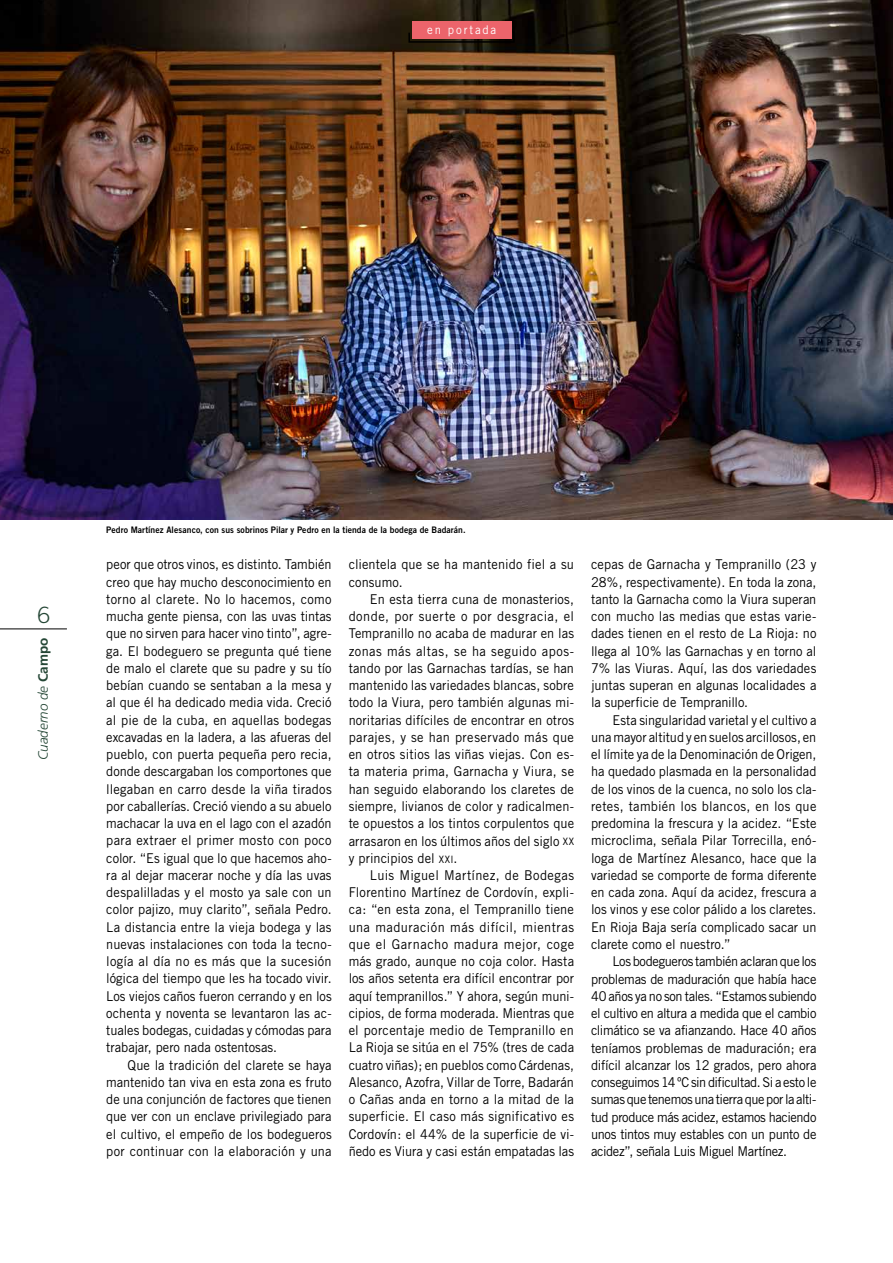
<style>
.page{position:relative;width:893px;height:1263px;background:#fff}
.page>*{position:absolute;margin:0;border:0;box-sizing:border-box;transform-origin:0 0}
.t1{font:300 22.5px "Trade Gothic";color:#254736}
.t2{font:13.5px/17.2px "Trade Gothic";color:#000;text-align:justify;scale:.95 1}
.t3{font:italic 300 13.5px "Frutiger";color:#254736}
.t4{font:12px "Trade Gothic";letter-spacing:.16em;color:#fff;scale:.95 1}
.t5{font:9px "Trade Gothic Bold Two";letter-spacing:.01em;color:#000;scale:.95 1}
.s1{font-weight:700;font-style:normal}
.s2{font-size:10.2px}
</style>
<div class="page">
<hr style="left:0;top:628px;width:67px;height:1px;background:#000">
<img style="left:0;top:0;width:893px;height:519px">
<svg style="left:408px;top:30px;width:107px;height:13px"></svg>
<div style="left:412px;top:21px;width:99px;height:18px;background:#ec646b"></div>
<p class="t4" style="left:427px;top:23px;width:74px">en portada</p>
<h1 class="t1" style="left:37px;top:601px;width:14px">6</h1>
<p class="t3" style="left:35px;top:760px;width:124px;rotate:-90deg">Cuaderno de <span class="s1">Campo</span></p>
<p class="t5" style="left:106px;top:524px;width:380px">Pedro Martínez Alesanco, con sus sobrinos Pilar y Pedro en la tienda de la bodega de Badarán.</p>
<p class="t2" style="left:106px;top:556px;width:239px">peor que otros vinos, es distinto. También creo que hay mucho desconocimiento en torno al clarete. No lo hacemos, como mucha gente piensa, con las uvas tintas que no sirven para hacer vino tinto”, agre&shy;ga. El bodeguero se pregunta qué tiene de malo el clarete que su padre y su tío bebían cuando se sentaban a la mesa y al que él ha dedicado media vida. Creció al pie de la cuba, en aquellas bodegas excavadas en la ladera, a las afueras del pueblo, con puerta pequeña pero recia, donde descargaban los comportones que llegaban en carro desde la viña tirados por caballerías. Creció viendo a su abuelo machacar la uva en el lago con el azadón para extraer el primer mosto con poco color. “Es igual que lo que hacemos aho&shy;ra al dejar macerar noche y día las uvas despalilladas y el mosto ya sale con un color pajizo, muy clarito”, señala Pedro.<br>La distancia entre la vieja bodega y las nuevas instalaciones con toda la tecno&shy;logía al día no es más que la sucesión lógica del tiempo que les ha tocado vivir.<br>Los viejos caños fueron cerrando y en los ochenta y noventa se levantaron las ac&shy;tuales bodegas, cuidadas y cómodas para trabajar, pero nada ostentosas.</p>
<p class="t2" style="left:106px;top:1056px;width:239px;text-indent:21px">Que la tradición del clarete se haya mantenido tan viva en esta zona es fruto de una conjunción de factores que tienen que ver con un enclave privilegiado para el cultivo, el empeño de los bodegueros por continuar con la elaboración y una</p>
<p class="t2" style="left:349px;top:556px;width:239px">clientela que se ha mantenido fiel a su consumo.</p>
<p class="t2" style="left:349px;top:590px;width:239px;text-indent:21px">En esta tierra cuna de monasterios, donde, por suerte o por desgracia, el Tempranillo no acaba de madurar en las zonas más altas, se ha seguido apos&shy;tando por las Garnachas tardías, se han mantenido las variedades blancas, sobre todo la Viura, pero también algunas mi&shy;noritarias difíciles de encontrar en otros parajes, y se han preservado más que en otros sitios las viñas viejas. Con es&shy;ta materia prima, Garnacha y Viura, se han seguido elaborando los claretes de siempre, livianos de color y radicalmen&shy;te opuestos a los tintos corpulentos que arrasaron en los últimos años del siglo <span class="s2">XX </span>y principios del <span class="s2">XXI</span>.</p>
<p class="t2" style="left:349px;top:866px;width:239px;text-indent:21px">Luis Miguel Martínez, de Bodegas Florentino Martínez de Cordovín, expli&shy;ca: “en esta zona, el Tempranillo tiene una maduración más difícil, mientras que el Garnacho madura mejor, coge más grado, aunque no coja color. Hasta los años setenta era difícil encontrar por aquí tempranillos.” Y ahora, según muni&shy;cipios, de forma moderada. Mientras que el porcentaje medio de Tempranillo en La Rioja se sitúa en el 75% (tres de cada cuatro viñas); en pueblos como Cárdenas, Alesanco, Azofra, Villar de Torre, Badarán o Cañas anda en torno a la mitad de la superficie. El caso más significativo es Cordovín: el 44% de la superficie de vi&shy;ñedo es Viura y casi están empatadas las</p>
<p class="t2" style="left:591px;top:556px;width:239px">cepas de Garnacha y Tempranillo (23 y 28%, respectivamente). En toda la zona, tanto la Garnacha como la Viura superan con mucho las medias que estas varie&shy;dades tienen en el resto de La Rioja: no llega al 10% las Garnachas y en torno al 7% las Viuras. Aquí, las dos variedades juntas superan en algunas localidades a la superficie de Tempranillo.</p>
<p class="t2" style="left:591px;top:711px;width:239px;text-indent:21px">Esta singularidad varietal y el cultivo a una mayor altitud y en suelos arcillosos, en el límite ya de la Denominación de Origen, ha quedado plasmada en la personalidad de los vinos de la cuenca, no solo los cla&shy;retes, también los blancos, en los que predomina la frescura y la acidez. “Este microclima, señala Pilar Torrecilla, enó&shy;loga de Martínez Alesanco, hace que la variedad se comporte de forma diferente en cada zona. Aquí da acidez, frescura a los vinos y ese color pálido a los claretes.<br>En Rioja Baja sería complicado sacar un clarete como el nuestro.”</p>
<p class="t2" style="left:591px;top:953px;width:239px;text-indent:21px">Los bodegueros también aclaran que los problemas de maduración que había hace 40 años ya no son tales. “Estamos subiendo el cultivo en altura a medida que el cambio climático se va afianzando. Hace 40 años teníamos problemas de maduración; era difícil alcanzar los 12 grados, pero ahora conseguimos 14 ºC sin dificultad. Si a esto le sumas que tenemos una tierra que por la alti&shy;tud produce más acidez, estamos haciendo unos tintos muy estables con un punto de acidez”, señala Luis Miguel Martínez.</p>
</div>
